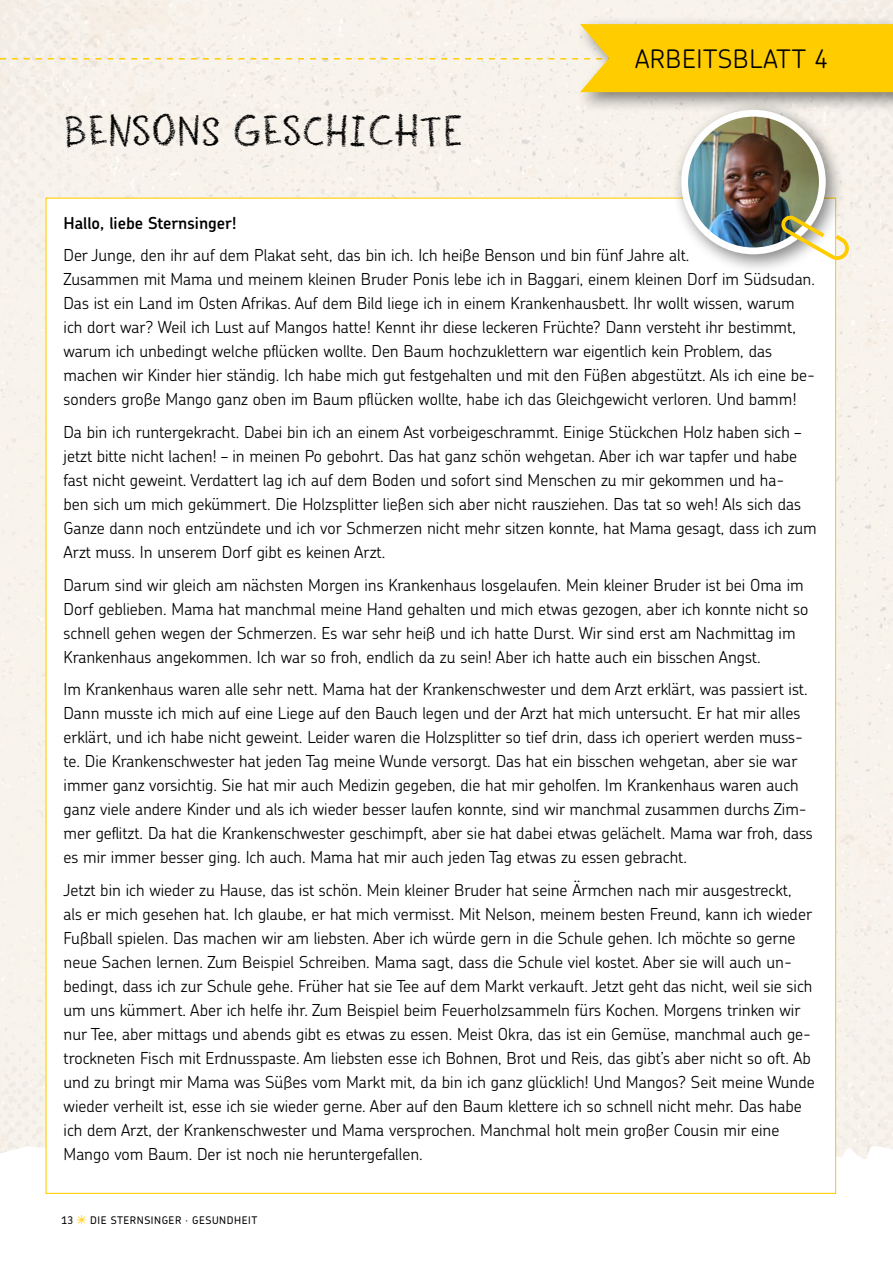
<style>
.page{position:relative;width:893px;height:1263px;background:#fff}
.page>*{position:absolute;margin:0;border:0;box-sizing:border-box;transform-origin:0 0}
.t1{font:37.5px "Sternsinger";color:#000}
.t2{font:300 25.5px "Chevin";letter-spacing:.02em;color:#000}
.t3{font:300 16.5px/24px "Chevin";color:#000}
.t4{font:600 16.5px "Chevin";color:#000}
.t5{font:500 10.5px "Chevin";letter-spacing:.05em;color:#000}
.s1{font-family:"Sternsinger";font-weight:400;color:#fc0}
</style>
<div class="page">
<div style="left:0;top:0;width:893px;height:1161px;background:#f7f3ec"></div>
<div style="left:574px;top:16px;width:319px;height:96px;background:#000;opacity:.5"></div>
<svg style="left:0;top:24px;width:893px;height:68px;background:#f9e49a"></svg>
<div style="left:46px;top:198px;width:790px;height:995px;background:#fff"></div>
<div style="left:671px;top:100px;width:174px;height:174px;background:#000;opacity:.5"></div>
<img style="left:685px;top:113px;width:137px;height:138px;border-radius:69px">
<div style="left:681px;top:110px;width:145px;height:144px;border:7px solid #fff;border-radius:50%"></div>
<svg style="left:780px;top:215px;width:69px;height:45px"></svg>
<h1 class="t1" style="left:64px;top:104px;width:401px">BENS0NS GESCHICHTE</h1>
<h2 class="t2" style="left:635px;top:43px;width:195px">ARBEITSBLATT 4</h2>
<p class="t4" style="left:64px;top:212px;width:175px">Hallo, liebe Sternsinger!</p>
<p class="t3" style="left:64px;top:243px;width:753px">Der Junge, den ihr auf dem Plakat seht, das bin ich. Ich heiße Benson und bin fünf Jahre alt.<br>Zusammen mit Mama und meinem kleinen Bruder Ponis lebe ich in Baggari, einem kleinen Dorf im Südsudan.<br>Das ist ein Land im Osten Afrikas. Auf dem Bild liege ich in einem Krankenhausbett. Ihr wollt wissen, warum ich dort war? Weil ich Lust auf Mangos hatte! Kennt ihr diese leckeren Früchte? Dann versteht ihr bestimmt, warum ich unbedingt welche pflücken wollte. Den Baum hochzuklettern war eigentlich kein Problem, das machen wir Kinder hier ständig. Ich habe mich gut festgehalten und mit den Füßen abgestützt. Als ich eine be&shy;sonders große Mango ganz oben im Baum pflücken wollte, habe ich das Gleichgewicht verloren. Und bamm!</p>
<p class="t3" style="left:64px;top:420px;width:755px">Da bin ich runtergekracht. Dabei bin ich an einem Ast vorbeigeschrammt. Einige Stückchen Holz haben sich – jetzt bitte nicht lachen! – in meinen Po gebohrt. Das hat ganz schön wehgetan. Aber ich war tapfer und habe fast nicht geweint. Verdattert lag ich auf dem Boden und sofort sind Menschen zu mir gekommen und ha-<br>ben sich um mich gekümmert. Die Holzsplitter ließen sich aber nicht rausziehen. Das tat so weh! Als sich das Ganze dann noch entzündete und ich vor Schmerzen nicht mehr sitzen konnte, hat Mama gesagt, dass ich zum Arzt muss. In unserem Dorf gibt es keinen Arzt.</p>
<p class="t3" style="left:64px;top:572px;width:746px">Darum sind wir gleich am nächsten Morgen ins Krankenhaus losgelaufen. Mein kleiner Bruder ist bei Oma im Dorf geblieben. Mama hat manchmal meine Hand gehalten und mich etwas gezogen, aber ich konnte nicht so schnell gehen wegen der Schmerzen. Es war sehr heiß und ich hatte Durst. Wir sind erst am Nachmittag im Krankenhaus angekommen. Ich war so froh, endlich da zu sein! Aber ich hatte auch ein bisschen Angst.</p>
<p class="t3" style="left:64px;top:677px;width:751px">Im Krankenhaus waren alle sehr nett. Mama hat der Krankenschwester und dem Arzt erklärt, was passiert ist.<br>Dann musste ich mich auf eine Liege auf den Bauch legen und der Arzt hat mich untersucht. Er hat mir alles erklärt, und ich habe nicht geweint. Leider waren die Holzsplitter so tief drin, dass ich operiert werden muss&shy;te. Die Krankenschwester hat jeden Tag meine Wunde versorgt. Das hat ein bisschen wehgetan, aber sie war immer ganz vorsichtig. Sie hat mir auch Medizin gegeben, die hat mir geholfen. Im Krankenhaus waren auch ganz viele andere Kinder und als ich wieder besser laufen konnte, sind wir manchmal zusammen durchs Zim&shy;mer geflitzt. Da hat die Krankenschwester geschimpft, aber sie hat dabei etwas gelächelt. Mama war froh, dass es mir immer besser ging. Ich auch. Mama hat mir auch jeden Tag etwas zu essen gebracht.</p>
<p class="t3" style="left:64px;top:877px;width:753px">Jetzt bin ich wieder zu Hause, das ist schön. Mein kleiner Bruder hat seine Ärmchen nach mir ausgestreckt,<br>als er mich gesehen hat. Ich glaube, er hat mich vermisst. Mit Nelson, meinem besten Freund, kann ich wieder Fußball spielen. Das machen wir am liebsten. Aber ich würde gern in die Schule gehen. Ich möchte so gerne neue Sachen lernen. Zum Beispiel Schreiben. Mama sagt, dass die Schule viel kostet. Aber sie will auch un&shy;bedingt, dass ich zur Schule gehe. Früher hat sie Tee auf dem Markt verkauft. Jetzt geht das nicht, weil sie sich um uns kümmert. Aber ich helfe ihr. Zum Beispiel beim Feuerholzsammeln fürs Kochen. Morgens trinken wir nur Tee, aber mittags und abends gibt es etwas zu essen. Meist Okra, das ist ein Gemüse, manchmal auch ge&shy;trockneten Fisch mit Erdnusspaste. Am liebsten esse ich Bohnen, Brot und Reis, das gibt’s aber nicht so oft. Ab und zu bringt mir Mama was Süßes vom Markt mit, da bin ich ganz glücklich! Und Mangos? Seit meine Wunde wieder verheilt ist, esse ich sie wieder gerne. Aber auf den Baum klettere ich so schnell nicht mehr. Das habe ich dem Arzt, der Krankenschwester und Mama versprochen. Manchmal holt mein großer Cousin mir eine Mango vom Baum. Der ist noch nie heruntergefallen.</p>
<p class="t5" style="left:62px;top:1213px;width:197px">13 <span class="s1">*</span> DIE STERNSINGER · GESUNDHEIT</p>
</div>
